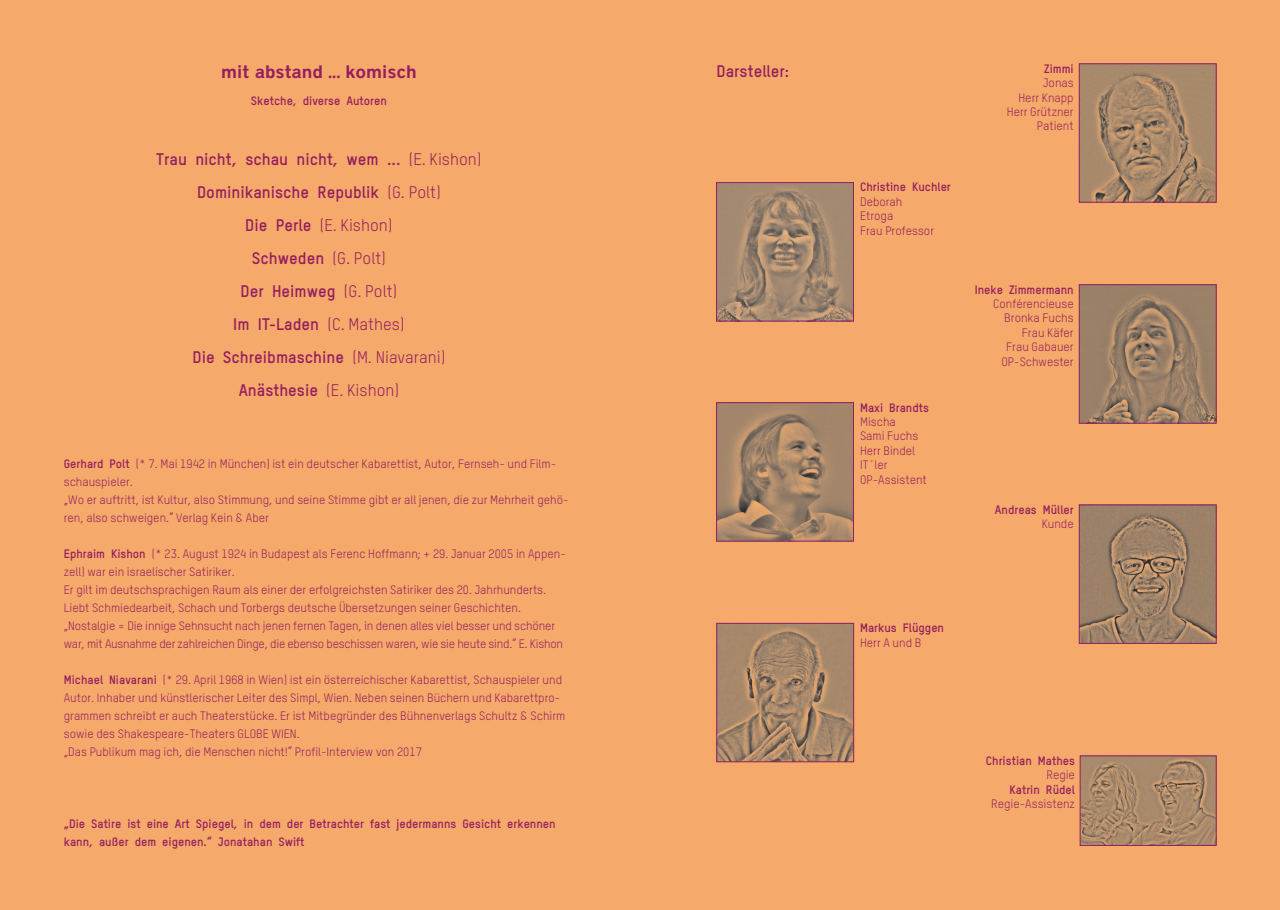
<style>
.page{position:relative;width:1280px;height:910px;background:#f5a96a}
.page>*{position:absolute;margin:0;border:0;box-sizing:border-box;transform-origin:0 0}
.t1{font:18px "District Demi";color:#951e5f}
.t2{font:700 16.5px/33px "TSTARPRO";color:#951e5f;text-align:center}
.t3{font:12px/14.4px "TSTARPRO";color:#951e5f}
.t4{font:700 12px/18px "TSTARPRO";color:#951e5f}
.s1{font-weight:400}
.s2{font-weight:700}
</style>
<div class="page">
<img style="left:1082px;top:757px;width:132px;height:87px">
<div style="left:1080px;top:755px;width:136px;height:91px;border:1px solid #951e5f"></div>
<img style="left:1081px;top:65px;width:133px;height:136px">
<div style="left:1079px;top:63px;width:137px;height:140px;border:1px solid #951e5f"></div>
<img style="left:1081px;top:286px;width:133px;height:136px">
<div style="left:1079px;top:284px;width:137px;height:140px;border:1px solid #951e5f"></div>
<img style="left:1081px;top:507px;width:133px;height:135px">
<div style="left:1079px;top:505px;width:137px;height:139px;border:1px solid #951e5f"></div>
<img style="left:718px;top:184px;width:134px;height:135px">
<div style="left:716px;top:182px;width:138px;height:139px;border:1px solid #951e5f"></div>
<img style="left:718px;top:404px;width:134px;height:135px">
<div style="left:716px;top:402px;width:138px;height:139px;border:1px solid #951e5f"></div>
<img style="left:718px;top:625px;width:134px;height:135px">
<div style="left:716px;top:623px;width:138px;height:139px;border:1px solid #951e5f"></div>
<h1 class="t1" style="left:221px;top:61px;width:197px">mit abstand ... komisch</h1>
<p class="t4" style="left:251px;top:91px;width:137px">Sketche, diverse Autoren</p>
<h2 class="t2" style="left:156px;top:142px;width:327px">Trau nicht, schau nicht, wem ... <span class="s1">(E. Kishon)<br></span>Dominikanische Republik <span class="s1">(G. Polt)<br></span>Die Perle <span class="s1">(E. Kishon)<br></span>Schweden <span class="s1">(G. Polt)<br></span>Der Heimweg <span class="s1">(G. Polt)<br></span>Im IT-Laden <span class="s1">(C. Mathes)<br></span>Die Schreibmaschine <span class="s1">(M. Niavarani)<br></span>Anästhesie <span class="s1">(E. Kishon)</span></h2>
<p class="t3" style="left:64px;top:454px;width:506px;line-height:18px"><span class="s2">Gerhard Polt</span> (* 7. Mai 1942 in München) ist ein deutscher Kabarettist, Autor, Fernseh- und Film&shy;schauspieler.<br>„Wo er auftritt, ist Kultur, also Stimmung, und seine Stimme gibt er all jenen, die zur Mehrheit gehö&shy;ren, also schweigen.“ Verlag Kein &amp; Aber</p>
<p class="t3" style="left:64px;top:544px;width:503px;line-height:18px"><span class="s2">Ephraim Kishon</span> (* 23. August 1924 in Budapest als Ferenc Hoffmann; + 29. Januar 2005 in Appen&shy;zell) war ein israelischer Satiriker.<br>Er gilt im deutschsprachigen Raum als einer der erfolgreichsten Satiriker des 20. Jahrhunderts.<br>Liebt Schmiedearbeit, Schach und Torbergs deutsche Übersetzungen seiner Geschichten. „Nostalgie = Die innige Sehnsucht nach jenen fernen Tagen, in denen alles viel besser und schöner war, mit Ausnahme der zahlreichen Dinge, die ebenso beschissen waren, wie sie heute sind.“ E. Kishon</p>
<p class="t3" style="left:64px;top:670px;width:503px;line-height:18px"><span class="s2">Michael Niavarani</span> (* 29. April 1968 in Wien) ist ein österreichischer Kabarettist, Schauspieler und Autor. Inhaber und künstlerischer Leiter des Simpl, Wien. Neben seinen Büchern und Kabarettpro&shy;grammen schreibt er auch Theaterstücke. Er ist Mitbegründer des Bühnenverlags Schultz &amp; Schirm sowie des Shakespeare-Theaters GLOBE WIEN.<br>„Das Publikum mag ich, die Menschen nicht!“ Profil-Interview von 2017</p>
<p class="t4" style="left:64px;top:814px;width:493px">„Die Satire ist eine Art Spiegel, in dem der Betrachter fast jedermanns Gesicht erkennen kann, außer dem eigenen.“ Jonatahan Swift</p>
<h2 class="t2" style="left:716px;top:54px;width:74px">Darsteller:</h2>
<p class="t4" style="left:860px;top:178px;width:92px">Christine Kuchler</p>
<p class="t3" style="left:860px;top:194px;width:76px">Deborah<br>Etroga<br>Frau Professor</p>
<p class="t4" style="left:860px;top:398px;width:70px">Maxi Brandts</p>
<p class="t3" style="left:860px;top:414px;width:68px">Mischa<br>Sami Fuchs<br>Herr Bindel<br>IT´ler<br>OP-Assistent</p>
<p class="t4" style="left:1044px;top:59px;width:31px">Zimmi</p>
<p class="t3" style="left:1007px;top:76px;width:68px;text-align:right">Jonas<br>Herr Knapp<br>Herr Grützner<br>Patient</p>
<p class="t4" style="left:975px;top:280px;width:100px">Ineke Zimmermann</p>
<p class="t3" style="left:993px;top:296px;width:82px;text-align:right">Conférencieuse<br>Bronka Fuchs<br>Frau Käfer<br>Frau Gabauer<br>OP-Schwester</p>
<p class="t4" style="left:995px;top:500px;width:80px">Andreas Müller</p>
<p class="t3" style="left:1042px;top:517px;width:34px">Kunde</p>
<p class="t4" style="left:860px;top:619px;width:86px">Markus Flüggen</p>
<p class="t3" style="left:860px;top:635px;width:63px">Herr A und B</p>
<p class="t4" style="left:986px;top:751px;width:91px">Christian Mathes</p>
<p class="t3" style="left:1046px;top:768px;width:30px">Regie</p>
<p class="t4" style="left:1009px;top:780px;width:67px">Katrin Rüdel</p>
<p class="t3" style="left:991px;top:796px;width:85px">Regie-Assistenz</p>
</div>
